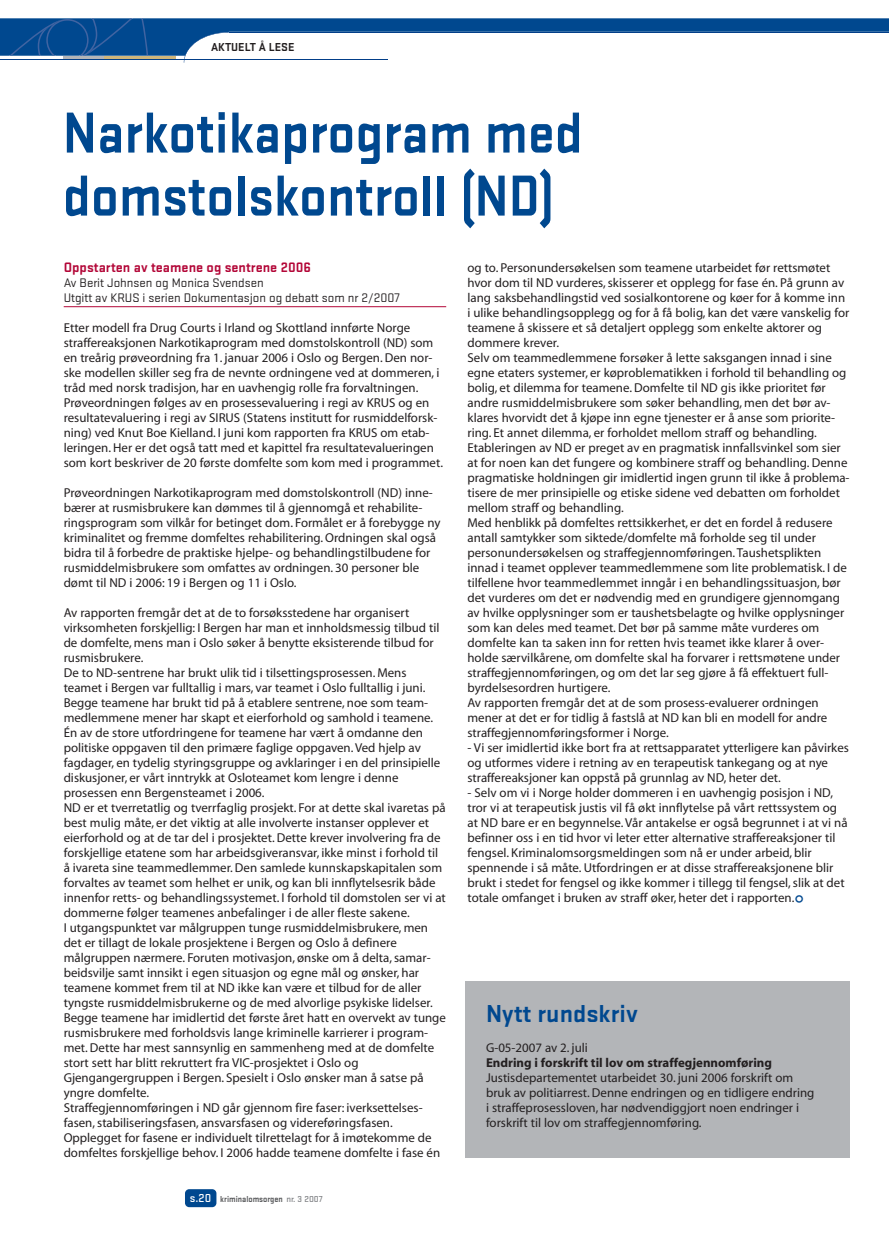
<style>
.page{position:relative;width:889px;height:1259px;background:#fff}
.page>*{position:absolute;margin:0;border:0;box-sizing:border-box;transform-origin:0 0}
.t1{font:700 60px/63px "Stratum No 2";color:#00488f;scale:.9 1}
.t2{font:700 25.5px "Stratum No 2";color:#00488f}
.t3{font:700 14.25px "Stratum No 2";color:#b30738}
.t4{font:12.9px/15px "Myriad";color:#231f20}
.t5{font:12.9px/15px "Stratum No 2";color:#231f20}
.t6{font:700 12.9px "Myriad";color:#231f20}
.t7{font:700 12px "Stratum No 2";color:#231f20}
.t8{font:700 9px "Stratum No 2";color:#58595b;scale:.91 1}
.s1{font-weight:500;font-size:12px;color:#fff}
.s2{font-weight:500;color:#808285}
.s3{font-family:"Helvetica";font-size:25.5px;color:#00488f}
</style>
<div class="page">
<div style="left:185px;top:1189px;width:31px;height:18px;background:#00488f;border-radius:4px"></div>
<svg style="left:0;top:18px;width:889px;height:45px"></svg>
<hr style="left:63px;top:56px;width:42px;height:4px;background:#b3b5b8">
<hr style="left:104px;top:56px;width:72px;height:4px;background:#cfb67b">
<hr style="left:0;top:59px;width:388px;height:1px;background:#023e88">
<hr style="left:64px;top:306px;width:382px;height:1px;background:#b30738">
<div style="left:465px;top:981px;width:385px;height:177px;background:#b3b5b8"></div>
<p class="t7" style="left:211px;top:42px;width:85px">AKTUELT Å LESE</p>
<h1 class="t1" style="left:63px;top:107px;width:579px">Narkotikaprogram med domstolskontroll (ND)</h1>
<p class="t3" style="left:64px;top:262px;width:249px">Oppstarten av teamene og sentrene 2006</p>
<p class="t5" style="left:64px;top:276px;width:337px">Av Berit Johnsen og Monica Svendsen<br>Utgitt av KRUS i serien Dokumentasjon og debatt som nr 2/2007</p>
<p class="t4" style="left:64px;top:321px;width:381px">Etter modell fra Drug Courts i Irland og Skottland innførte Norge straffereaksjonen Narkotikaprogram med domstolskontroll (ND) som en treårig prøveordning fra 1. januar 2006 i Oslo og Bergen. Den nor&shy;ske modellen skiller seg fra de nevnte ordningene ved at dommeren, i tråd med norsk tradisjon, har en uavhengig rolle fra forvaltningen.<br>Prøveordningen følges av en prosessevaluering i regi av KRUS og en resultatevaluering i regi av SIRUS (Statens institutt for rusmiddelforsk&shy;ning) ved Knut Boe Kielland. I juni kom rapporten fra KRUS om etab&shy;leringen. Her er det også tatt med et kapittel fra resultatevalueringen som kort beskriver de 20 første domfelte som kom med i programmet.</p>
<p class="t4" style="left:64px;top:486px;width:378px">Prøveordningen Narkotikaprogram med domstolskontroll (ND) inne&shy;bærer at rusmisbrukere kan dømmes til å gjennomgå et rehabilite&shy;ringsprogram som vilkår for betinget dom. Formålet er å forebygge ny kriminalitet og fremme domfeltes rehabilitering. Ordningen skal også bidra til å forbedre de praktiske hjelpe- og behandlingstilbudene for rusmiddelmisbrukere som omfattes av ordningen. 30 personer ble dømt til ND i 2006: 19 i Bergen og 11 i Oslo.</p>
<p class="t4" style="left:64px;top:606px;width:384px">Av rapporten fremgår det at de to forsøksstedene har organisert virksomheten forskjellig: I Bergen har man et innholdsmessig tilbud til de domfelte, mens man i Oslo søker å benytte eksisterende tilbud for rusmisbrukere.<br>De to ND-sentrene har brukt ulik tid i tilsettingsprosessen. Mens teamet i Bergen var fulltallig i mars, var teamet i Oslo fulltallig i juni.<br>Begge teamene har brukt tid på å etablere sentrene, noe som team&shy;medlemmene mener har skapt et eierforhold og samhold i teamene.<br>Én av de store utfordringene for teamene har vært å omdanne den politiske oppgaven til den primære faglige oppgaven. Ved hjelp av fagdager, en tydelig styringsgruppe og avklaringer i en del prinsipielle diskusjoner, er vårt inntrykk at Osloteamet kom lengre i denne prosessen enn Bergensteamet i 2006.<br>ND er et tverretatlig og tverrfaglig prosjekt. For at dette skal ivaretas på best mulig måte, er det viktig at alle involverte instanser opplever et eierforhold og at de tar del i prosjektet. Dette krever involvering fra de forskjellige etatene som har arbeidsgiveransvar, ikke minst i forhold til å ivareta sine teammedlemmer. Den samlede kunnskapskapitalen som forvaltes av teamet som helhet er unik, og kan bli innflytelsesrik både innenfor retts- og behandlingssystemet. I forhold til domstolen ser vi at dommerne følger teamenes anbefalinger i de aller fleste sakene.<br>I utgangspunktet var målgruppen tunge rusmiddelmisbrukere, men det er tillagt de lokale prosjektene i Bergen og Oslo å definere målgruppen nærmere. Foruten motivasjon, ønske om å delta, samar&shy;beidsvilje samt innsikt i egen situasjon og egne mål og ønsker, har teamene kommet frem til at ND ikke kan være et tilbud for de aller tyngste rusmiddelmisbrukerne og de med alvorlige psykiske lidelser.<br>Begge teamene har imidlertid det første året hatt en overvekt av tunge rusmisbrukere med forholdsvis lange kriminelle karrierer i program&shy;met. Dette har mest sannsynlig en sammenheng med at de domfelte stort sett har blitt rekruttert fra VIC-prosjektet i Oslo og Gjengangergruppen i Bergen. Spesielt i Oslo ønsker man å satse på yngre domfelte.<br>Straffegjennomføringen i ND går gjennom fire faser: iverksettelses&shy;fasen, stabiliseringsfasen, ansvarsfasen og videreføringsfasen.<br>Opplegget for fasene er individuelt tilrettelagt for å imøtekomme de domfeltes forskjellige behov. I 2006 hadde teamene domfelte i fase én</p>
<p class="t8" style="left:190px;top:1195px;width:147px"><span class="s1">s.20</span> kriminalomsorgen <span class="s2">nr. 3 2007</span></p>
<p class="t4" style="left:467px;top:261px;width:383px">og to. Personundersøkelsen som teamene utarbeidet før rettsmøtet hvor dom til ND vurderes, skisserer et opplegg for fase én. På grunn av lang saksbehandlingstid ved sosialkontorene og køer for å komme inn i ulike behandlingsopplegg og for å få bolig, kan det være vanskelig for teamene å skissere et så detaljert opplegg som enkelte aktorer og dommere krever.<br>Selv om teammedlemmene forsøker å lette saksgangen innad i sine egne etaters systemer, er køproblematikken i forhold til behandling og bolig, et dilemma for teamene. Domfelte til ND gis ikke prioritet før andre rusmiddelmisbrukere som søker behandling, men det bør av&shy;klares hvorvidt det å kjøpe inn egne tjenester er å anse som priorite&shy;ring. Et annet dilemma, er forholdet mellom straff og behandling.<br>Etableringen av ND er preget av en pragmatisk innfallsvinkel som sier at for noen kan det fungere og kombinere straff og behandling. Denne pragmatiske holdningen gir imidlertid ingen grunn til ikke å problema&shy;tisere de mer prinsipielle og etiske sidene ved debatten om forholdet mellom straff og behandling.<br>Med henblikk på domfeltes rettsikkerhet, er det en fordel å redusere antall samtykker som siktede/domfelte må forholde seg til under personundersøkelsen og straffegjennomføringen. Taushetsplikten innad i teamet opplever teammedlemmene som lite problematisk. I de tilfellene hvor teammedlemmet inngår i en behandlingssituasjon, bør det vurderes om det er nødvendig med en grundigere gjennomgang av hvilke opplysninger som er taushetsbelagte og hvilke opplysninger som kan deles med teamet. Det bør på samme måte vurderes om domfelte kan ta saken inn for retten hvis teamet ikke klarer å over&shy;holde særvilkårene, om domfelte skal ha forvarer i rettsmøtene under straffegjennomføringen, og om det lar seg gjøre å få effektuert full&shy;byrdelsesordren hurtigere.<br>Av rapporten fremgår det at de som prosess-evaluerer ordningen mener at det er for tidlig å fastslå at ND kan bli en modell for andre straffegjennomføringsformer i Norge.</p>
<p class="t4" style="left:467px;top:741px;width:383px">- Vi ser imidlertid ikke bort fra at rettsapparatet ytterligere kan påvirkes og utformes videre i retning av en terapeutisk tankegang og at nye straffereaksjoner kan oppstå på grunnlag av ND, heter det.</p>
<p class="t4" style="left:467px;top:786px;width:381px">- Selv om vi i Norge holder dommeren i en uavhengig posisjon i ND, tror vi at terapeutisk justis vil få økt innflytelse på vårt rettssystem og at ND bare er en begynnelse. Vår antakelse er også begrunnet i at vi nå befinner oss i en tid hvor vi leter etter alternative straffereaksjoner til fengsel. Kriminalomsorgsmeldingen som nå er under arbeid, blir spennende i så måte. Utfordringen er at disse straffereaksjonene blir brukt i stedet for fengsel og ikke kommer i tillegg til fengsel, slik at det totale omfanget i bruken av straff øker, heter det i rapporten.<span class="s3">°</span></p>
<h2 class="t2" style="left:486px;top:1004px;width:153px">Nytt rundskriv</h2>
<p class="t4" style="left:486px;top:1041px;width:103px">G-05-2007 av 2. juli</p>
<p class="t6" style="left:486px;top:1058px;width:287px">Endring i forskrift til lov om straffegjennomføring</p>
<p class="t4" style="left:486px;top:1071px;width:330px">Justisdepartementet utarbeidet 30. juni 2006 forskrift om bruk av politiarrest. Denne endringen og en tidligere endring i straffeprosessloven, har nødvendiggjort noen endringer i forskrift til lov om straffegjennomføring.</p>
</div>
